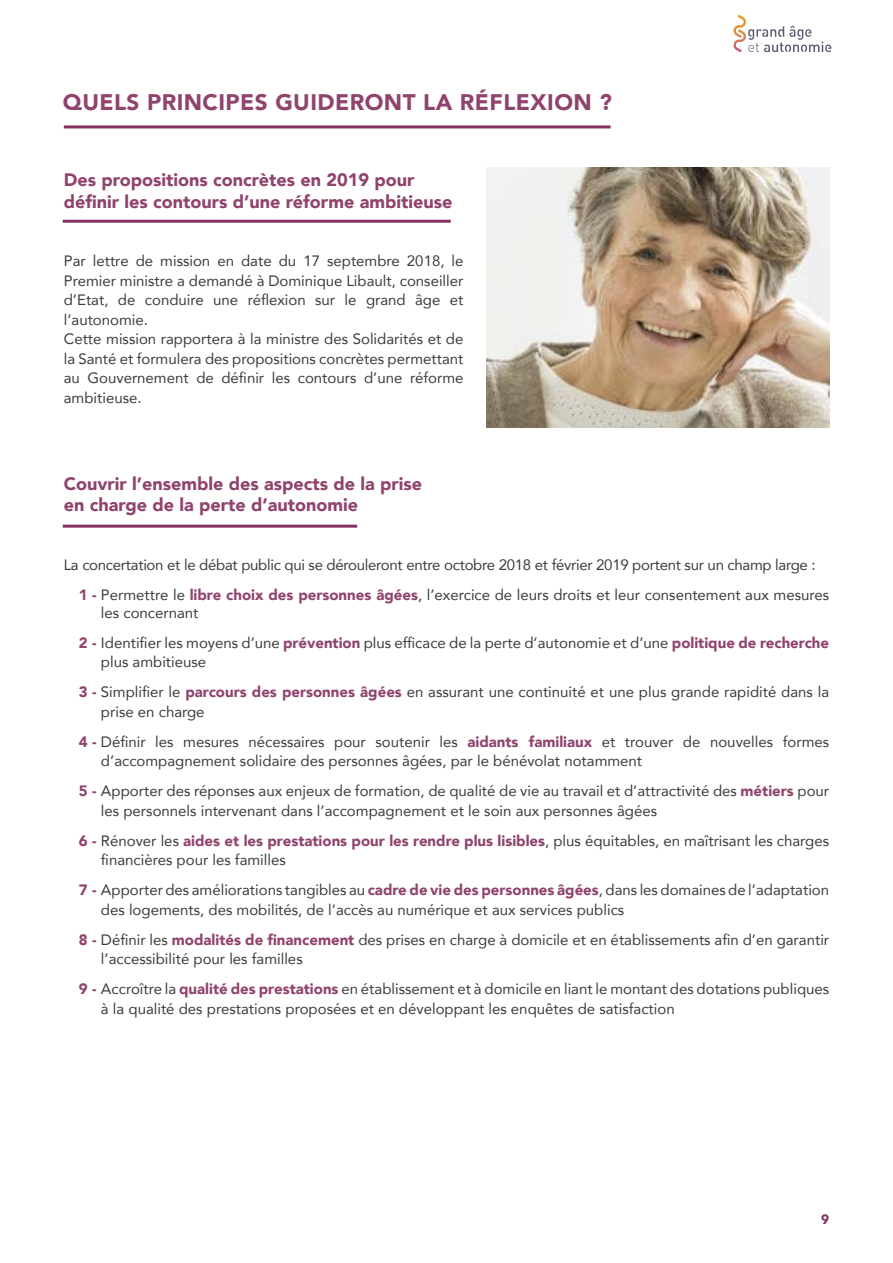
<style>
.page{position:relative;width:893px;height:1263px;background:#fff}
.page>*{position:absolute;margin:0;border:0;box-sizing:border-box;transform-origin:0 0}
.t1{font:900 22.5px "Avenir";letter-spacing:.02em;color:#8f436d}
.t2{font:900 18px/21.6px "Avenir";color:#8f436d}
.t3{font:15px/30px "Avenir";color:#3c3c3b}
.t4{font:15px/30px "Avenir";letter-spacing:-.02em;color:#3c3c3b}
.t5{font:900 13.5px "Avenir";color:#853161}
.s1{font-weight:900;color:#8f436d}
</style>
<div class="page">
<svg style="left:733px;top:15px;width:98px;height:37px"></svg>
<hr style="left:64px;top:125px;width:547px;height:3px;background:#853161">
<hr style="left:63px;top:220px;width:388px;height:3px;background:#853161">
<hr style="left:63px;top:525px;width:294px;height:3px;background:#853161">
<img style="left:486px;top:168px;width:343px;height:259px">
<h1 class="t1" style="left:63px;top:83px;width:551px">QUELS PRINCIPES GUIDERONT LA RÉFLEXION ?</h1>
<p class="t2" style="left:64px;top:168px;width:390px">Des propositions concrètes en 2019 pour définir les contours d’une réforme ambitieuse</p>
<p class="t3" style="left:64px;top:251px;width:401px;line-height:19.5px">Par lettre de mission en date du 17 septembre 2018, le Premier ministre a demandé à Dominique Libault, conseiller d’Etat, de conduire une réflexion sur le grand âge et l’autonomie.<br>Cette mission rapportera à la ministre des Solidarités et de la Santé et formulera des propositions concrètes permettant au Gouvernement de définir les contours d’une réforme ambitieuse.</p>
<p class="t2" style="left:64px;top:472px;width:360px">Couvrir l’ensemble des aspects de la prise en charge de la perte d’autonomie</p>
<p class="t4" style="left:79px;top:549px;width:752px;text-indent:-15px">La concertation et le débat public qui se dérouleront entre octobre 2018 et février 2019 portent sur un champ large :<br><span class="s1">1 -</span> Permettre le <span class="s1">libre choix des personnes âgées</span>, l’exercice de leurs droits et leur consentement aux mesures</p>
<p class="t3" style="left:79px;top:597px;width:752px;text-indent:22px">les concernant<br><span class="s1">2 -</span> Identifier les moyens d’une <span class="s1">prévention</span> plus efficace de la perte d’autonomie et d’une <span class="s1">politique de recherche</span></p>
<p class="t3" style="left:79px;top:646px;width:752px;text-indent:22px">plus ambitieuse<br><span class="s1">3 -</span> Simplifier le <span class="s1">parcours des personnes âgées</span> en assurant une continuité et une plus grande rapidité dans la</p>
<p class="t3" style="left:79px;top:696px;width:752px;text-indent:22px">prise en charge<br><span class="s1">4 -</span> Définir les mesures nécessaires pour soutenir les <span class="s1">aidants familiaux</span> et trouver de nouvelles formes</p>
<p class="t3" style="left:79px;top:745px;width:752px;text-indent:22px">d’accompagnement solidaire des personnes âgées, par le bénévolat notamment<br><span class="s1">5 -</span> Apporter des réponses aux enjeux de formation, de qualité de vie au travail et d’attractivité des <span class="s1">métiers</span> pour</p>
<p class="t3" style="left:79px;top:795px;width:752px;text-indent:22px">les personnels intervenant dans l’accompagnement et le soin aux personnes âgées<br><span class="s1">6 -</span> Rénover les <span class="s1">aides et les prestations pour les rendre plus lisibles</span>, plus équitables, en maîtrisant les charges</p>
<p class="t3" style="left:79px;top:844px;width:752px;text-indent:22px">financières pour les familles<br><span class="s1">7 -</span> Apporter des améliorations tangibles au <span class="s1">cadre de vie des personnes âgées</span>, dans les domaines de l’adaptation</p>
<p class="t3" style="left:79px;top:894px;width:752px;text-indent:22px">des logements, des mobilités, de l’accès au numérique et aux services publics<br><span class="s1">8 -</span> Définir les <span class="s1">modalités de financement</span> des prises en charge à domicile et en établissements afin d’en garantir</p>
<p class="t3" style="left:79px;top:943px;width:752px;text-indent:22px">l’accessibilité pour les familles<br><span class="s1">9 -</span> Accroître la <span class="s1">qualité des prestations</span> en établissement et à domicile en liant le montant des dotations publiques</p>
<p class="t3" style="left:101px;top:993px;width:575px">à la qualité des prestations proposées et en développant les enquêtes de satisfaction</p>
<p class="t5" style="left:821px;top:1208px;width:9px">9</p>
</div>
